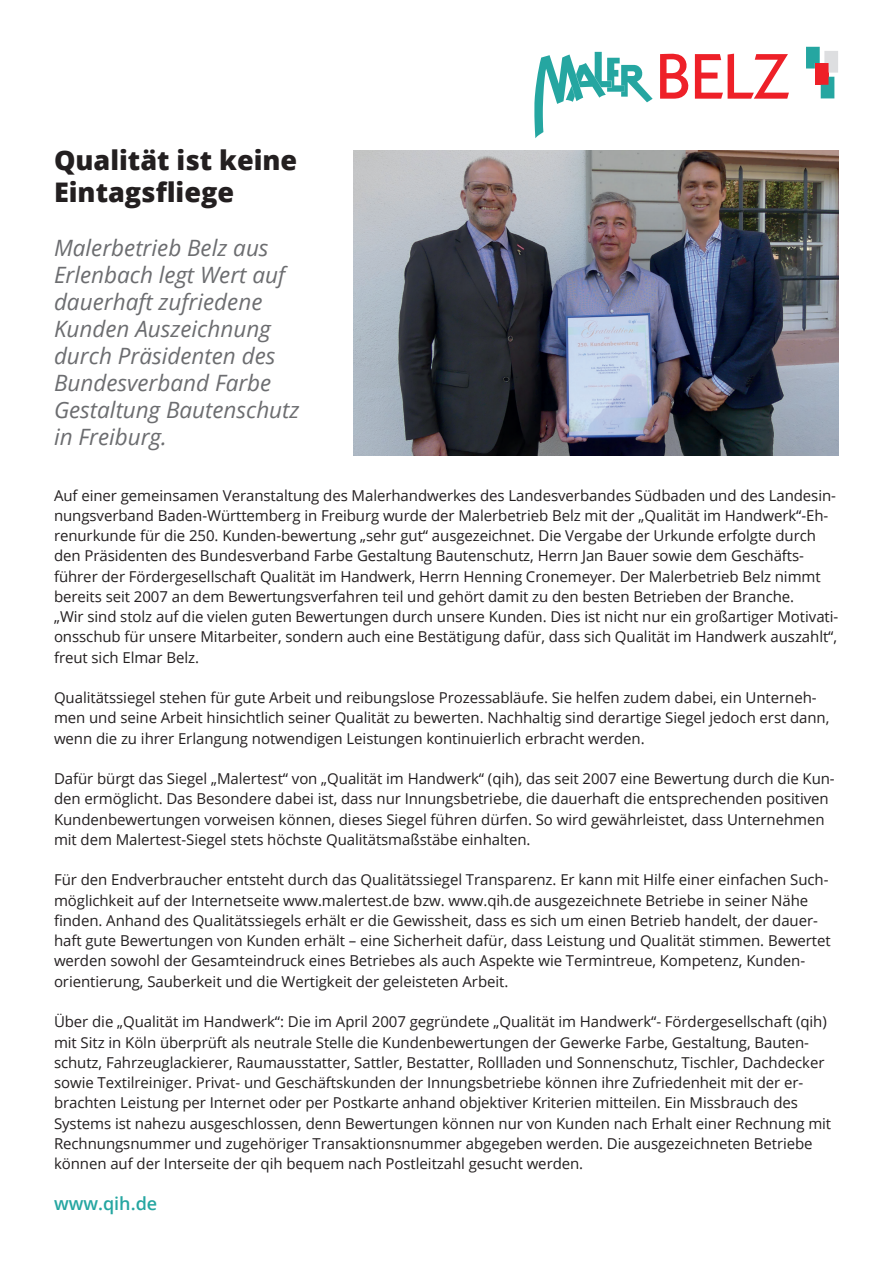
<style>
.page{position:relative;width:893px;height:1263px;background:#fff}
.page>*{position:absolute;margin:0;border:0;box-sizing:border-box;transform-origin:0 0}
.t1{font:800 27px/32.4px "Open Sans";color:#231f20}
.t2{font:italic 22.5px/27px "Open Sans";color:#6c6d70}
.t3{font:600 18px "Open Sans";color:#25a6a1}
.t4{font:15px/20.2px "Open Sans";letter-spacing:-.005em;color:#231f20}
</style>
<div class="page">
<img style="left:354px;top:151px;width:485px;height:305px">
<svg style="left:660px;top:54px;width:29px;height:45px"></svg>
<svg style="left:695px;top:54px;width:94px;height:45px"></svg>
<svg style="left:806px;top:47px;width:32px;height:51px"></svg>
<svg style="left:534px;top:52px;width:119px;height:86px"></svg>
<h1 class="t1" style="left:54px;top:142px;width:245px">Qualität ist keine<br>Eintagsfliege</h1>
<h2 class="t2" style="left:54px;top:234px;width:247px">Malerbetrieb Belz aus<br>Erlenbach legt Wert auf dauerhaft zufriedene<br>Kunden Auszeichnung durch Präsidenten des<br>Bundesverband Farbe<br>Gestaltung Bautenschutz in Freiburg.</h2>
<p class="t4" style="left:54px;top:485px;width:786px">Auf einer gemeinsamen Veranstaltung des Malerhandwerkes des Landesverbandes Südbaden und des Landesin&shy;nungsverband Baden-Württemberg in Freiburg wurde der Malerbetrieb Belz mit der „Qualität im Handwerk“-Eh&shy;renurkunde für die 250. Kunden-bewertung „sehr gut“ ausgezeichnet. Die Vergabe der Urkunde erfolgte durch den Präsidenten des Bundesverband Farbe Gestaltung Bautenschutz, Herrn Jan Bauer sowie dem Geschäfts&shy;führer der Fördergesellschaft Qualität im Handwerk, Herrn Henning Cronemeyer. Der Malerbetrieb Belz nimmt bereits seit 2007 an dem Bewertungsverfahren teil und gehört damit zu den besten Betrieben der Branche.<br>„Wir sind stolz auf die vielen guten Bewertungen durch unsere Kunden. Dies ist nicht nur ein großartiger Motivati&shy;onsschub für unsere Mitarbeiter, sondern auch eine Bestätigung dafür, dass sich Qualität im Handwerk auszahlt“, freut sich Elmar Belz.</p>
<p class="t4" style="left:54px;top:687px;width:777px">Qualitätssiegel stehen für gute Arbeit und reibungslose Prozessabläufe. Sie helfen zudem dabei, ein Unterneh&shy;men und seine Arbeit hinsichtlich seiner Qualität zu bewerten. Nachhaltig sind derartige Siegel jedoch erst dann, wenn die zu ihrer Erlangung notwendigen Leistungen kontinuierlich erbracht werden.</p>
<p class="t4" style="left:54px;top:768px;width:782px">Dafür bürgt das Siegel „Malertest“ von „Qualität im Handwerk“ (qih), das seit 2007 eine Bewertung durch die Kun&shy;den ermöglicht. Das Besondere dabei ist, dass nur Innungsbetriebe, die dauerhaft die entsprechenden positiven Kundenbewertungen vorweisen können, dieses Siegel führen dürfen. So wird gewährleistet, dass Unternehmen mit dem Malertest-Siegel stets höchste Qualitätsmaßstäbe einhalten.</p>
<p class="t4" style="left:54px;top:869px;width:778px">Für den Endverbraucher entsteht durch das Qualitätssiegel Transparenz. Er kann mit Hilfe einer einfachen Such&shy;möglichkeit auf der Internetseite www.malertest.de bzw. www.qih.de ausgezeichnete Betriebe in seiner Nähe finden. Anhand des Qualitätssiegels erhält er die Gewissheit, dass es sich um einen Betrieb handelt, der dauer&shy;haft gute Bewertungen von Kunden erhält – eine Sicherheit dafür, dass Leistung und Qualität stimmen. Bewertet werden sowohl der Gesamteindruck eines Betriebes als auch Aspekte wie Termintreue, Kompetenz, Kunden&shy;orientierung, Sauberkeit und die Wertigkeit der geleisteten Arbeit.</p>
<p class="t4" style="left:54px;top:1011px;width:779px">Über die „Qualität im Handwerk“: Die im April 2007 gegründete „Qualität im Handwerk“- Fördergesellschaft (qih) mit Sitz in Köln überprüft als neutrale Stelle die Kundenbewertungen der Gewerke Farbe, Gestaltung, Bauten&shy;schutz, Fahrzeuglackierer, Raumausstatter, Sattler, Bestatter, Rollladen und Sonnenschutz, Tischler, Dachdecker sowie Textilreiniger. Privat- und Geschäftskunden der Innungsbetriebe können ihre Zufriedenheit mit der er&shy;brachten Leistung per Internet oder per Postkarte anhand objektiver Kriterien mitteilen. Ein Missbrauch des Systems ist nahezu ausgeschlossen, denn Bewertungen können nur von Kunden nach Erhalt einer Rechnung mit Rechnungsnummer und zugehöriger Transaktionsnummer abgegeben werden. Die ausgezeichneten Betriebe können auf der Interseite der qih bequem nach Postleitzahl gesucht werden.</p>
<p class="t3" style="left:54px;top:1190px;width:105px">www.qih.de</p>
</div>
